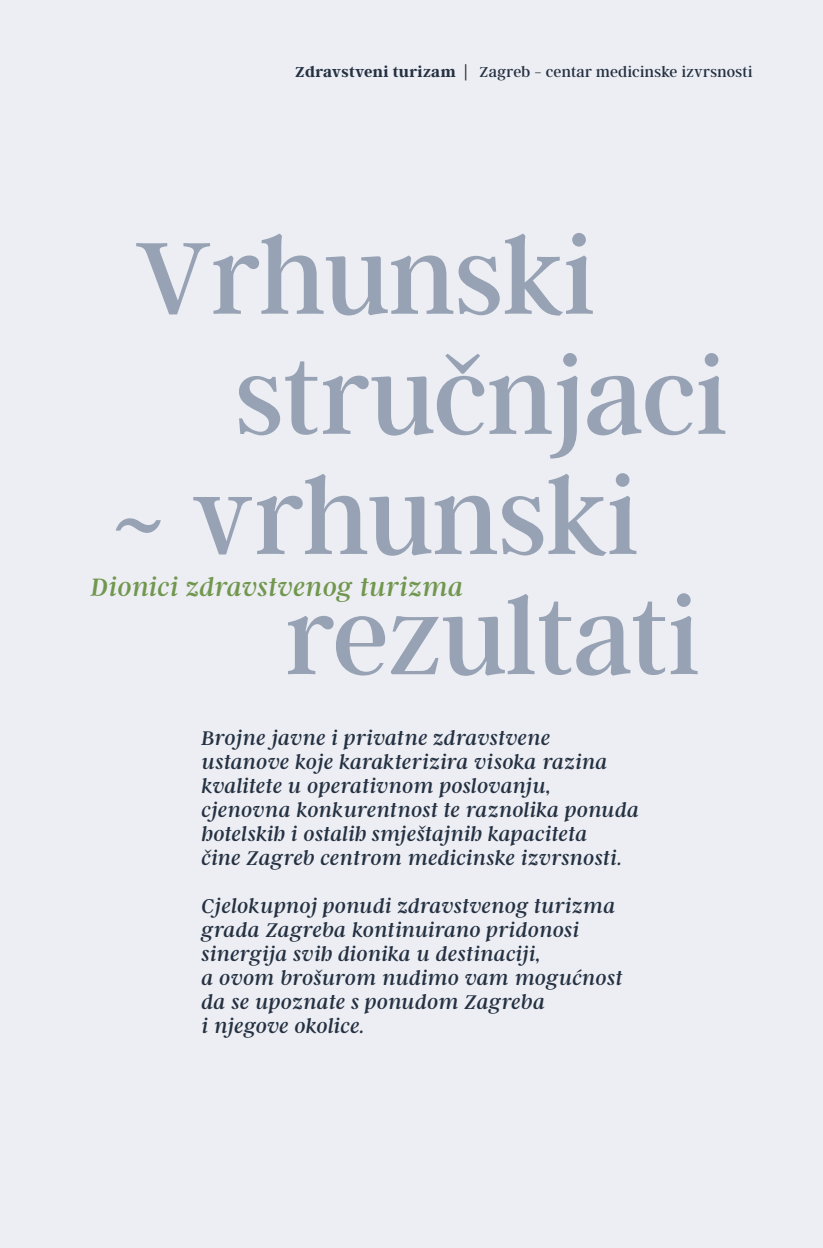
<style>
.page{position:relative;width:823px;height:1248px;background:#fff}
.page>*{position:absolute;margin:0;border:0;box-sizing:border-box;transform-origin:0 0}
.t1{font:114px "Argent CF";color:#97a3b5}
.t2{font:italic 28px "Argent CF";letter-spacing:.01em;color:#71974f}
.t3{font:italic 22px/24px "Argent CF";letter-spacing:.01em;color:#243142}
.t4{font:16px "Argent CF";letter-spacing:.02em;color:#243142}
.s1{font-weight:700}
</style>
<div class="page">
<div style="left:0;top:0;width:822px;height:1247px;background:#edeef3"></div>
<p class="t4" style="left:295px;top:63px;width:458px"><span class="s1">Zdravstveni turizam</span> | Zagreb − centar medicinske izvrsnosti</p>
<h1 class="t1" style="left:135px;top:217px;width:461px">Vrhunski</h1>
<h1 class="t1" style="left:235px;top:337px;width:493px">stručnjaci</h1>
<h1 class="t1" style="left:110px;top:457px;width:530px">~ vrhunski</h1>
<h1 class="t1" style="left:285px;top:577px;width:415px">rezultati</h1>
<p class="t2" style="left:91px;top:572px;width:374px">Dionici zdravstvenog turizma</p>
<p class="t3" style="left:201px;top:726px;width:439px">Brojne javne i privatne zdravstvene ustanove koje karakterizira visoka razina kvalitete u operativnom poslovanju, cjenovna konkurentnost te raznolika ponuda hotelskih i ostalih smještajnih kapaciteta<br>čine Zagreb centrom medicinske izvrsnosti.</p>
<p class="t3" style="left:201px;top:894px;width:422px">Cjelokupnoj ponudi zdravstvenog turizma grada Zagreba kontinuirano pridonosi sinergija svih dionika u destinaciji,<br>a ovom brošurom nudimo vam mogućnost da se upoznate s ponudom Zagreba<br>i njegove okolice.</p>
</div>
